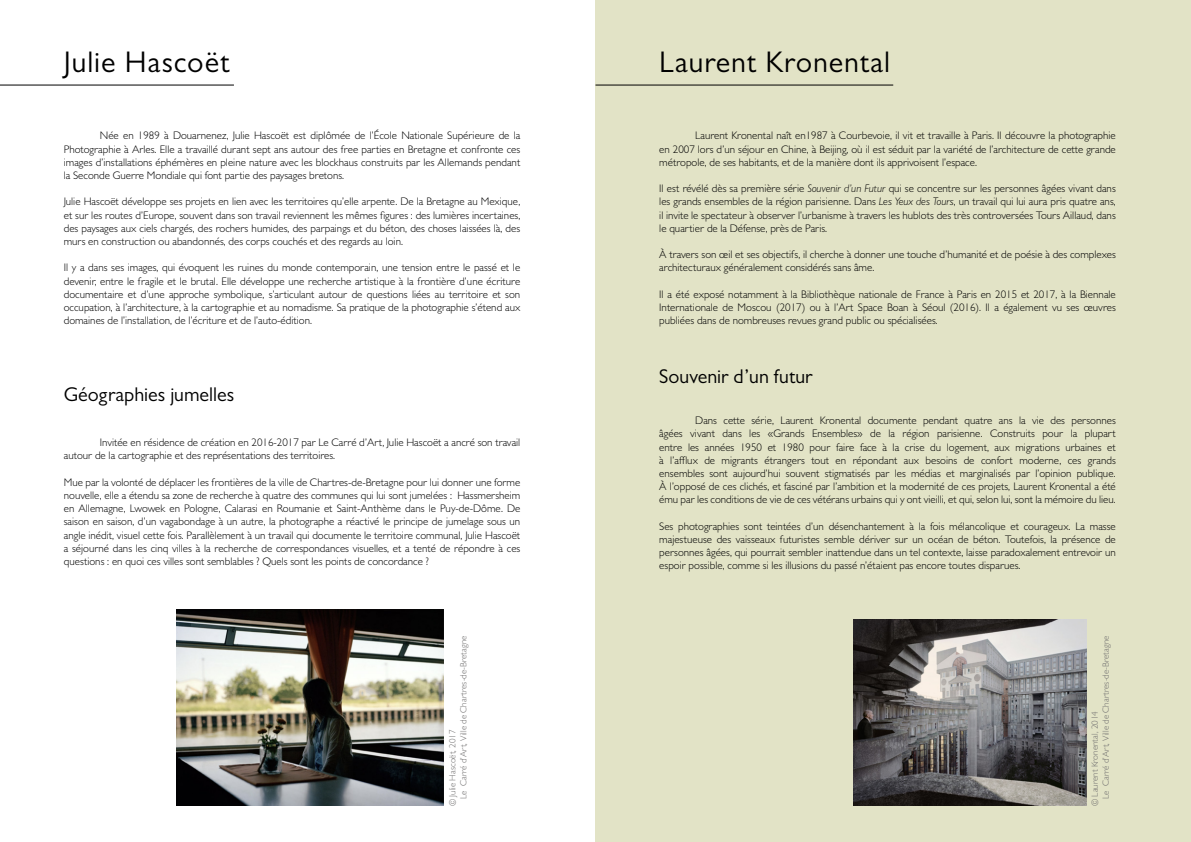
<style>
.page{position:relative;width:1191px;height:842px;background:#fff}
.page>*{position:absolute;margin:0;border:0;box-sizing:border-box;transform-origin:0 0}
.t1{font:30px "Gill Sans";letter-spacing:.03em;color:#000}
.t2{font:20px "Gill Sans";color:#000}
.t3{font:300 11px/13.2px "Gill Sans";color:#000;text-align:justify}
.t4{font:300 9px/10.8px "Gill Sans";color:#706f6f}
.s1{font-style:italic}
</style>
<div class="page">
<hr style="left:0;top:85px;width:234px;height:1px;background:#000">
<img style="left:176px;top:609px;width:267px;height:197px">
<div style="left:595px;top:0;width:596px;height:842px;background:#e2e3c6"></div>
<hr style="left:595px;top:85px;width:298px;height:1px;background:#000">
<img style="left:853px;top:619px;width:234px;height:187px">
<h1 class="t1" style="left:64px;top:45px;width:167px">Julie Hascoët</h1>
<p class="t3" style="left:64px;top:129px;width:458px;text-indent:36px">Née en 1989 à Douarnenez, Julie Hascoët est diplômée de l’École Nationale Supérieure de la Photographie à Arles. Elle a travaillé durant sept ans autour des free parties en Bretagne et confronte ces images d’installations éphémères en pleine nature avec les blockhaus construits par les Allemands pendant la Seconde Guerre Mondiale qui font partie des paysages bretons.</p>
<p class="t3" style="left:64px;top:195px;width:458px">Julie Hascoët développe ses projets en lien avec les territoires qu’elle arpente. De la Bretagne au Mexique, et sur les routes d’Europe, souvent dans son travail reviennent les mêmes figures : des lumières incertaines, des paysages aux ciels chargés, des rochers humides, des parpaings et du béton, des choses laissées là, des murs en construction ou abandonnés, des corps couchés et des regards au loin.</p>
<p class="t3" style="left:64px;top:261px;width:458px">Il y a dans ses images, qui évoquent les ruines du monde contemporain, une tension entre le passé et le devenir, entre le fragile et le brutal. Elle développe une recherche artistique à la frontière d’une écriture documentaire et d’une approche symbolique, s’articulant autour de questions liées au territoire et son occupation, à l’architecture, à la cartographie et au nomadisme. Sa pratique de la photographie s’étend aux domaines de l’installation, de l’écriture et de l’auto-édition.</p>
<h2 class="t2" style="left:64px;top:383px;width:172px">Géographies jumelles</h2>
<p class="t3" style="left:64px;top:436px;width:458px;text-indent:36px">Invitée en résidence de création en 2016-2017 par Le Carré d’Art, Julie Hascoët a ancré son travail autour de la cartographie et des représentations des territoires.</p>
<p class="t3" style="left:64px;top:475px;width:458px">Mue par la volonté de déplacer les frontières de la ville de Chartres-de-Bretagne pour lui donner une forme nouvelle, elle a étendu sa zone de recherche à quatre des communes qui lui sont jumelées : Hassmersheim en Allemagne, Lwowek en Pologne, Calarasi en Roumanie et Saint-Anthème dans le Puy-de-Dôme. De saison en saison, d’un vagabondage à un autre, la photographe a réactivé le principe de jumelage sous un angle inédit, visuel cette fois. Parallèlement à un travail qui documente le territoire communal, Julie Hascoët a séjourné dans les cinq villes à la recherche de correspondances visuelles, et a tenté de répondre à ces questions : en quoi ces villes sont semblables ? Quels sont les points de concordance ?</p>
<p class="t4" style="left:447px;top:799px;width:165px;text-indent:-7px;rotate:-90deg">© Julie Hascoët, 2017<br>Le Carré d’Art, Ville de Chartres-de-Bretagne</p>
<h1 class="t1" style="left:659px;top:45px;width:232px">Laurent Kronental</h1>
<p class="t3" style="left:659px;top:129px;width:458px;text-indent:36px">Laurent Kronental naît en1987 à Courbevoie, il vit et travaille à Paris. Il découvre la photographie en 2007 lors d’un séjour en Chine, à Beijing, où il est séduit par la variété de l’architecture de cette grande métropole, de ses habitants, et de la manière dont ils apprivoisent l’espace.</p>
<p class="t3" style="left:659px;top:182px;width:458px">Il est révélé dès sa première série <span class="s1">Souvenir d’un Futur</span> qui se concentre sur les personnes âgées vivant dans les grands ensembles de la région parisienne. Dans <span class="s1">Les Yeux des Tours</span>, un travail qui lui aura pris quatre ans, il invite le spectateur à observer l’urbanisme à travers les hublots des très controversées Tours Aillaud, dans le quartier de la Défense, près de Paris.</p>
<p class="t3" style="left:659px;top:248px;width:458px">À travers son œil et ses objectifs, il cherche à donner une touche d’humanité et de poésie à des complexes architecturaux généralement considérés sans âme.</p>
<p class="t3" style="left:659px;top:287px;width:458px">Il a été exposé notamment à la Bibliothèque nationale de France à Paris en 2015 et 2017, à la Biennale Internationale de Moscou (2017) ou à l’Art Space Boan à Séoul (2016). Il a également vu ses œuvres publiées dans de nombreuses revues grand public ou spécialisées.</p>
<h2 class="t2" style="left:659px;top:365px;width:155px">Souvenir d’un futur</h2>
<p class="t3" style="left:659px;top:414px;width:458px;text-indent:36px">Dans cette série, Laurent Kronental documente pendant quatre ans la vie des personnes âgées vivant dans les «Grands Ensembles» de la région parisienne. Construits pour la plupart entre les années 1950 et 1980 pour faire face à la crise du logement, aux migrations urbaines et à l’afflux de migrants étrangers tout en répondant aux besoins de confort moderne, ces grands ensembles sont aujourd’hui souvent stigmatisés par les médias et marginalisés par l’opinion publique.<br>À l’opposé de ces clichés, et fasciné par l’ambition et la modernité de ces projets, Laurent Kronental a été ému par les conditions de vie de ces vétérans urbains qui y ont vieilli, et qui, selon lui, sont la mémoire du lieu.</p>
<p class="t3" style="left:659px;top:519px;width:458px">Ses photographies sont teintées d’un désenchantement à la fois mélancolique et courageux. La masse majestueuse des vaisseaux futuristes semble dériver sur un océan de béton. Toutefois, la présence de personnes âgées, qui pourrait sembler inattendue dans un tel contexte, laisse paradoxalement entrevoir un espoir possible, comme si les illusions du passé n’étaient pas encore toutes disparues.</p>
<p class="t4" style="left:1089px;top:799px;width:165px;text-indent:-7px;rotate:-90deg">© Laurent Kronental, 2014<br>Le Carré d’Art, Ville de Chartres-de-Bretagne</p>
</div>
